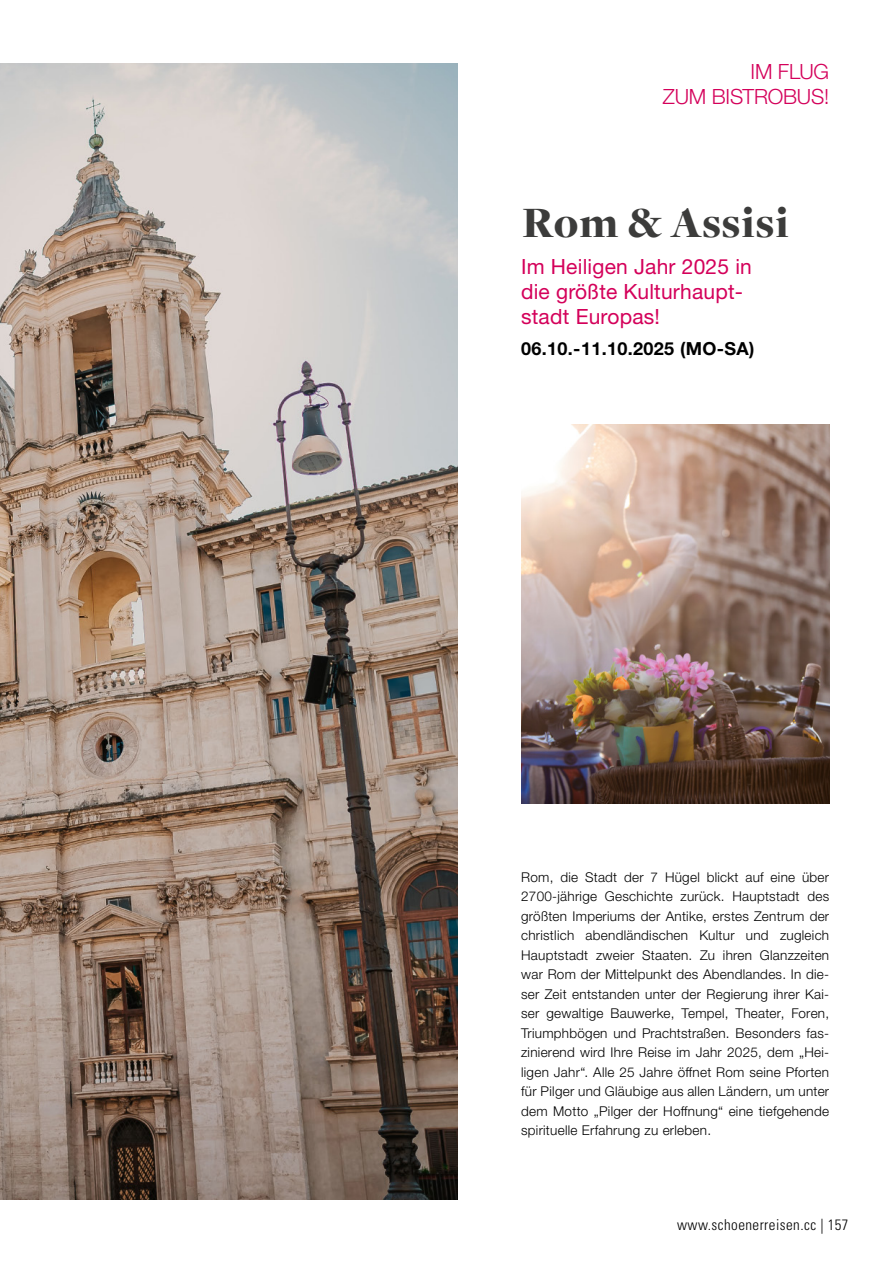
<style>
.page{position:relative;width:893px;height:1263px;background:#fff}
.page>*{position:absolute;margin:0;border:0;box-sizing:border-box;transform-origin:0 0}
.Reisetitel{font:900 45px "Freight Disp Pro";letter-spacing:.02em;color:#3c3c3b}
.h3_pink{font:21px/25.2px "Helvetica Neue LTW1 G";letter-spacing:.01em;color:#d4005a}
.h2_rechtsbündig{font:300 21px/25.5px "Helvetica Neue LTW1 G";letter-spacing:-.01em;color:#d4005a;text-align:right}
.Datum_Reise{font:700 18px "Helvetica Neue LTW1 G";letter-spacing:.02em;color:#000}
.t1{font:300 condensed 15px "Univers";letter-spacing:.03em;color:#000}
.Fließtext_9pt{font:300 13.5px/19.5px "Helvetica Neue LTW1 G";letter-spacing:.02em;color:#000;text-align:justify}
</style>
<div class="page">
<img style="left:0;top:64px;width:457px;height:1135px">
<img style="left:521px;top:424px;width:308px;height:379px">
<p class="h2_rechtsbündig" style="left:663px;top:58px;width:168px">IM FLUG<br>ZUM BISTROBUS!</p>
<p class="Reisetitel" style="left:522px;top:193px;width:268px">Rom &amp; Assisi</p>
<p class="h3_pink" style="left:521px;top:253px;width:232px">Im Heiligen Jahr 2025 in die größte Kulturhaupt&shy;stadt Europas!</p>
<p class="Datum_Reise" style="left:521px;top:337px;width:235px">06.10.-11.10.2025 (MO-SA)</p>
<p class="Fließtext_9pt" style="left:521px;top:867px;width:310px">Rom, die Stadt der 7 Hügel blickt auf eine über 2700-jährige Geschichte zurück. Hauptstadt des größten Imperiums der Antike, erstes Zentrum der christlich abendländischen Kultur und zugleich Hauptstadt zweier Staaten. Zu ihren Glanzzeiten war Rom der Mittelpunkt des Abendlandes. In die&shy;ser Zeit entstanden unter der Regierung ihrer Kai&shy;ser gewaltige Bauwerke, Tempel, Theater, Foren, Triumphbögen und Prachtstraßen. Besonders fas&shy;zinierend wird Ihre Reise im Jahr 2025, dem „Hei&shy;ligen Jahr“. Alle 25 Jahre öffnet Rom seine Pforten für Pilger und Gläubige aus allen Ländern, um unter dem Motto „Pilger der Hoffnung“ eine tiefgehende spirituelle Erfahrung zu erleben.</p>
<p class="t1" style="left:677px;top:1216px;width:173px">www.schoenerreisen.cc | 157</p>
</div>
